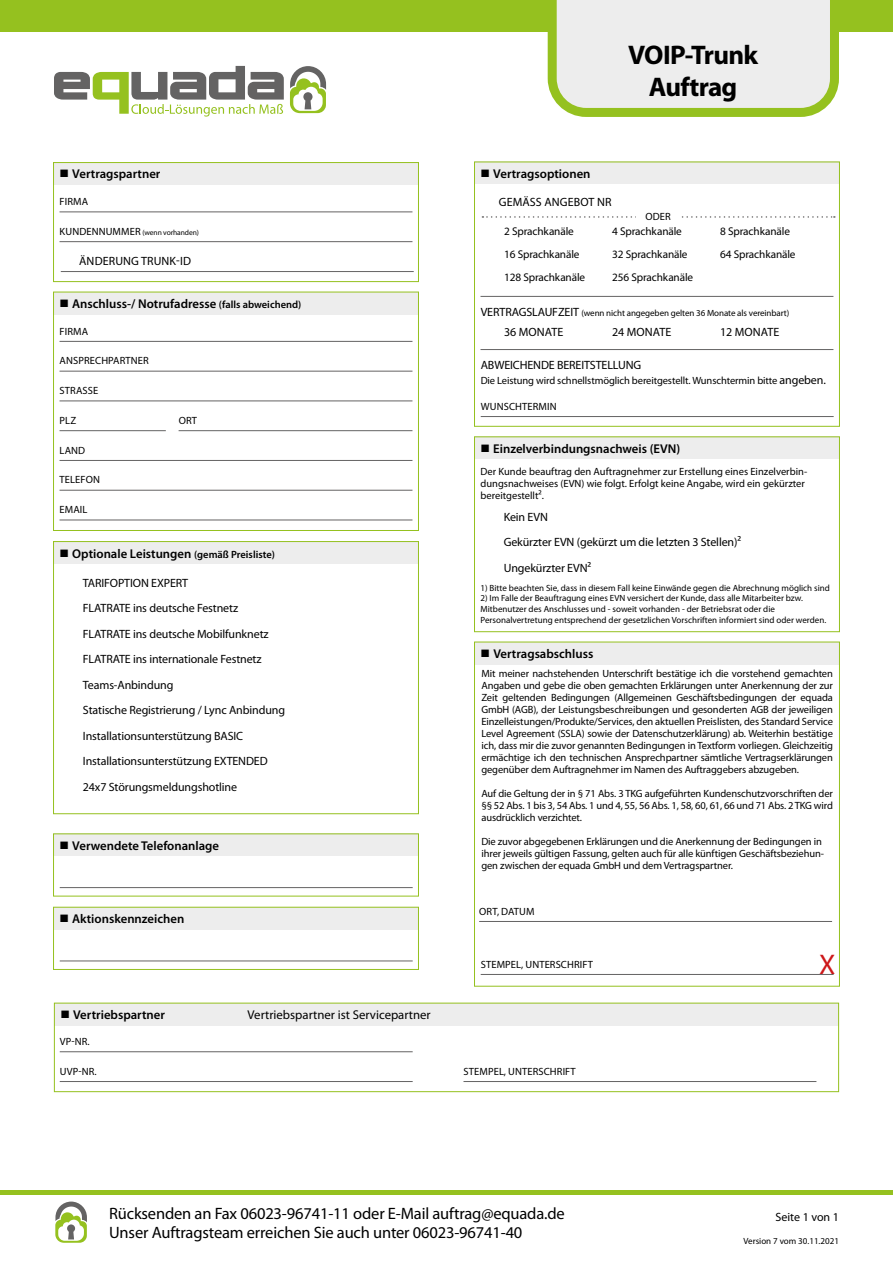
<style>
.page{position:relative;width:893px;height:1263px;background:#fff}
.page>*{position:absolute;margin:0;border:0;box-sizing:border-box;transform-origin:0 0}
.t1{font:28.5px "Myriad Pro";color:#cd1719}
.t2{font:700 27px/32.4px "Myriad Pro";letter-spacing:-.025em;color:#000;text-align:center}
.t3{font:16.5px/19.8px "Myriad Pro";letter-spacing:-.01em;color:#000}
.t4{font:600 12.75px "Myriad Pro";color:#000}
.t5{font:12.75px "Myriad Pro";color:#000}
.t6{font:12px/25.5px "Myriad Pro";letter-spacing:-.01em;color:#000}
.t7{font:12px "Myriad Pro";letter-spacing:.01em;color:#000}
.t8{font:11.25px "Myriad Pro";letter-spacing:-.01em;color:#000}
.t9{font:10.5px/12px "Myriad Pro";letter-spacing:-.01em;color:#000;text-align:justify}
.t10{font:10.5px "Myriad Pro";letter-spacing:.01em;color:#000}
.t11{font:9px/10.5px "Myriad Pro";color:#000}
.t12{font:7.5px "Myriad Pro";letter-spacing:-.01em;color:#000}
.s1{font-size:10.5px}
.s2{font-size:12px}
</style>
<div class="page">
<hr style="left:0;top:1191px;width:893px;height:4px;background:#95c11f">
<svg style="left:290px;top:66px;width:36px;height:47px"></svg>
<svg style="left:54px;top:66px;width:230px;height:51px"></svg>
<div style="left:0;top:0;width:893px;height:32px;background:#95c11f"></div>
<svg style="left:548px;top:0;width:291px;height:117px;background:#e2e7d3"></svg>
<svg style="left:55px;top:1201px;width:32px;height:42px"></svg>
<div style="left:54px;top:1003px;width:785px;height:22px;background:#ededed"></div>
<div style="left:54px;top:1003px;width:785px;height:89px;border:1px solid #95c11f"></div>
<div style="left:53px;top:292px;width:366px;height:22px;background:#ededed"></div>
<div style="left:53px;top:292px;width:366px;height:239px;border:1px solid #95c11f"></div>
<div style="left:474px;top:642px;width:366px;height:22px;background:#ededed"></div>
<div style="left:474px;top:642px;width:366px;height:344px;border:1px solid #95c11f"></div>
<hr style="left:60px;top:341px;width:352px;height:1px;background:#646363">
<hr style="left:60px;top:371px;width:352px;height:1px;background:#646363">
<hr style="left:60px;top:400px;width:352px;height:1px;background:#646363">
<hr style="left:60px;top:430px;width:106px;height:1px;background:#646363">
<hr style="left:60px;top:460px;width:352px;height:1px;background:#646363">
<hr style="left:179px;top:430px;width:233px;height:1px;background:#646363">
<hr style="left:60px;top:1051px;width:353px;height:1px;background:#646363">
<hr style="left:479px;top:921px;width:353px;height:1px;background:#646363">
<hr style="left:60px;top:1081px;width:353px;height:1px;background:#646363">
<hr style="left:481px;top:974px;width:353px;height:1px;background:#646363">
<hr style="left:463px;top:1081px;width:353px;height:1px;background:#646363">
<hr style="left:60px;top:490px;width:352px;height:1px;background:#646363">
<hr style="left:60px;top:520px;width:352px;height:1px;background:#646363">
<div style="left:53px;top:162px;width:366px;height:23px;background:#ededed"></div>
<div style="left:53px;top:162px;width:366px;height:120px;border:1px solid #95c11f"></div>
<hr style="left:60px;top:211px;width:352px;height:1px;background:#646363">
<hr style="left:60px;top:241px;width:352px;height:1px;background:#646363">
<hr style="left:61px;top:271px;width:353px;height:1px;background:#646363">
<div style="left:53px;top:541px;width:366px;height:23px;background:#ededed"></div>
<div style="left:53px;top:541px;width:366px;height:273px;border:1px solid #95c11f"></div>
<div style="left:53px;top:833px;width:366px;height:23px;background:#ededed"></div>
<hr style="left:60px;top:887px;width:353px;height:1px;background:#646363">
<div style="left:474px;top:436px;width:366px;height:23px;background:#ededed"></div>
<div style="left:474px;top:436px;width:366px;height:196px;border:1px solid #95c11f"></div>
<div style="left:474px;top:162px;width:366px;height:22px;background:#ededed"></div>
<div style="left:474px;top:162px;width:366px;height:265px;border:1px solid #95c11f"></div>
<hr style="left:481px;top:416px;width:353px;height:1px;background:#646363">
<hr style="left:480px;top:296px;width:353px;height:1px;background:#646363">
<hr style="left:480px;top:349px;width:353px;height:1px;background:#646363">
<svg style="left:482px;top:216px;width:353px;height:2px"></svg>
<div style="left:636px;top:210px;width:44px;height:12px;background:#fff"></div>
<div style="left:53px;top:907px;width:366px;height:22px;background:#ededed"></div>
<div style="left:53px;top:907px;width:366px;height:63px;border:1px solid #95c11f"></div>
<hr style="left:60px;top:960px;width:353px;height:1px;background:#646363">
<p class="t4" style="left:72px;top:166px;width:90px">Vertragspartner</p>
<p class="t9" style="left:60px;top:195px;width:30px">FIRMA</p>
<p class="t12" style="left:60px;top:228px;width:141px"><span class="s1">KUNDENNUMMER</span> (wenn vorhanden)</p>
<p class="t7" style="left:79px;top:254px;width:113px">ÄNDERUNG TRUNK-ID</p>
<p class="t4" style="left:72px;top:295px;width:231px">Anschluss-/ Notrufadresse <span class="s1">(falls abweichend)</span></p>
<p class="t9" style="left:60px;top:325px;width:30px">FIRMA</p>
<p class="t10" style="left:60px;top:354px;width:91px">ANSPRECHPARTNER</p>
<p class="t10" style="left:60px;top:384px;width:40px">STRASSE</p>
<p class="t9" style="left:60px;top:414px;width:18px">PLZ</p>
<p class="t9" style="left:60px;top:444px;width:27px">LAND</p>
<p class="t10" style="left:60px;top:473px;width:42px">TELEFON</p>
<p class="t9" style="left:60px;top:503px;width:29px">EMAIL</p>
<p class="t9" style="left:179px;top:414px;width:20px">ORT</p>
<p class="t4" style="left:72px;top:545px;width:204px">Optionale Leistungen <span class="s1">(gemäß Preisliste)</span></p>
<p class="t6" style="left:83px;top:570px;width:204px">TARIFOPTION EXPERT<br>FLATRATE ins deutsche Festnetz FLATRATE ins deutsche Mobilfunknetz FLATRATE ins internationale Festnetz Teams-Anbindung<br>Statische Registrierung / Lync Anbindung Installationsunterstützung BASIC Installationsunterstützung EXTENDED 24x7 Störungsmeldungshotline</p>
<p class="t4" style="left:72px;top:837px;width:148px">Verwendete Telefonanlage</p>
<p class="t4" style="left:72px;top:910px;width:114px">Aktionskennzeichen</p>
<p class="t4" style="left:73px;top:1006px;width:93px">Vertriebspartner</p>
<p class="t9" style="left:60px;top:1035px;width:31px">VP-NR.</p>
<p class="t9" style="left:60px;top:1065px;width:38px">UVP-NR.</p>
<p class="t5" style="left:248px;top:1007px;width:185px">Vertriebspartner ist Servicepartner</p>
<p class="t4" style="left:493px;top:165px;width:99px">Vertragsoptionen</p>
<h2 class="t2" style="left:628px;top:37px;width:132px">VOIP-Trunk<br>Auftrag</h2>
<p class="t7" style="left:499px;top:195px;width:114px">GEMÄSS ANGEBOT NR</p>
<p class="t8" style="left:504px;top:225px;width:71px">2 Sprachkanäle</p>
<p class="t8" style="left:612px;top:225px;width:71px">4 Sprachkanäle</p>
<p class="t8" style="left:720px;top:225px;width:71px">8 Sprachkanäle</p>
<p class="t8" style="left:504px;top:247px;width:77px">16 Sprachkanäle</p>
<p class="t8" style="left:612px;top:247px;width:77px">32 Sprachkanäle</p>
<p class="t8" style="left:720px;top:247px;width:77px">64 Sprachkanäle</p>
<p class="t8" style="left:504px;top:270px;width:83px">128 Sprachkanäle</p>
<p class="t8" style="left:612px;top:270px;width:83px">256 Sprachkanäle</p>
<p class="t9" style="left:645px;top:210px;width:27px">ODER</p>
<p class="t11" style="left:481px;top:308px;width:310px"><span class="s2">VERTRAGSLAUFZEIT</span> (wenn nicht angegeben gelten 36 Monate als vereinbart)</p>
<p class="t7" style="left:504px;top:324px;width:61px">36 MONATE</p>
<p class="t7" style="left:612px;top:324px;width:61px">24 MONATE</p>
<p class="t7" style="left:720px;top:324px;width:61px">12 MONATE</p>
<p class="t6" style="left:481px;top:352px;width:162px">ABWEICHENDE BEREITSTELLUNG</p>
<p class="t9" style="left:481px;top:374px;width:347px">Die Leistung wird schnellstmöglich bereitgestellt. Wunschtermin bitte <span class="s2">angeben.</span></p>
<p class="t10" style="left:481px;top:400px;width:77px">WUNSCHTERMIN</p>
<p class="t4" style="left:493px;top:440px;width:189px">Einzelverbindungsnachweis (EVN)</p>
<p class="t9" style="left:480px;top:465px;width:328px;text-align:left">Der Kunde beauftrag den Auftragnehmer zur Erstellung eines Einzelverbin&shy;dungsnachweises (EVN) wie folgt. Erfolgt keine Angabe, wird ein gekürzter bereitgestellt².</p>
<p class="t6" style="left:504px;top:504px;width:239px">Kein EVN<br>Gekürzter EVN (gekürzt um die letzten 3 Stellen)²<br>Ungekürzter EVN²</p>
<p class="t11" style="left:480px;top:583px;width:351px">1) Bitte beachten Sie, dass in diesem Fall keine Einwände gegen die Abrechnung möglich sind</p>
<p class="t11" style="left:480px;top:593px;width:347px">2) Im Falle der Beauftragung eines EVN versichert der Kunde, dass alle Mitarbeiter bzw.<br>Mitbenutzer des Anschlusses und ‐ soweit vorhanden ‐ der Betriebsrat oder die<br>Personalvertretung entsprechend der gesetzlichen Vorschriften informiert sind oder werden.</p>
<p class="t4" style="left:493px;top:645px;width:102px">Vertragsabschluss</p>
<p class="t9" style="left:481px;top:667px;width:353px">Mit meiner nachstehenden Unterschrift bestätige ich die vorstehend gemachten Angaben und gebe die oben gemachten Erklärungen unter Anerkennung der zur Zeit geltenden Bedingungen (Allgemeinen Geschäftsbedingungen der equada GmbH (AGB), der Leistungsbeschreibungen und gesonderten AGB der jeweiligen Einzelleistungen/Produkte/Services, den aktuellen Preislisten, des Standard Service Level Agreement (SSLA) sowie der Datenschutzerklärung) ab. Weiterhin bestätige ich, dass mir die zuvor genannten Bedingungen in Textform vorliegen. Gleichzeitig ermächtige ich den technischen Ansprechpartner sämtliche Vertragserklärungen gegenüber dem Auftragnehmer im Namen des Auftraggebers abzugeben.</p>
<p class="t9" style="left:481px;top:787px;width:353px">Auf die Geltung der in § 71 Abs. 3 TKG aufgeführten Kundenschutzvorschriften der §§ 52 Abs. 1 bis 3, 54 Abs. 1 und 4, 55, 56 Abs. 1, 58, 60, 61, 66 und 71 Abs. 2 TKG wird ausdrücklich verzichtet.</p>
<p class="t9" style="left:481px;top:835px;width:344px;text-align:left">Die zuvor abgegebenen Erklärungen und die Anerkennung der Bedingungen in ihrer jeweils gültigen Fassung, gelten auch für alle künftigen Geschäftsbeziehun&shy;gen zwischen der equada GmbH und dem Vertragspartner.</p>
<p class="t10" style="left:479px;top:905px;width:57px">ORT, DATUM</p>
<p class="t10" style="left:481px;top:958px;width:114px">STEMPEL, UNTERSCHRIFT</p>
<p class="t10" style="left:464px;top:1065px;width:114px">STEMPEL, UNTERSCHRIFT</p>
<h1 class="t1" style="left:819px;top:947px;width:18px">X</h1>
<h3 class="t3" style="left:109px;top:1203px;width:457px">Rücksenden an Fax 06023-96741-11 oder E-Mail auftrag@equada.de<br>Unser Auftragsteam erreichen Sie auch unter 06023-96741-40</h3>
<p class="t6" style="left:775px;top:1204px;width:65px">Seite 1 von 1</p>
<p class="t11" style="left:743px;top:1235px;width:97px">Version 7 vom 30.11.2021</p>
</div>
